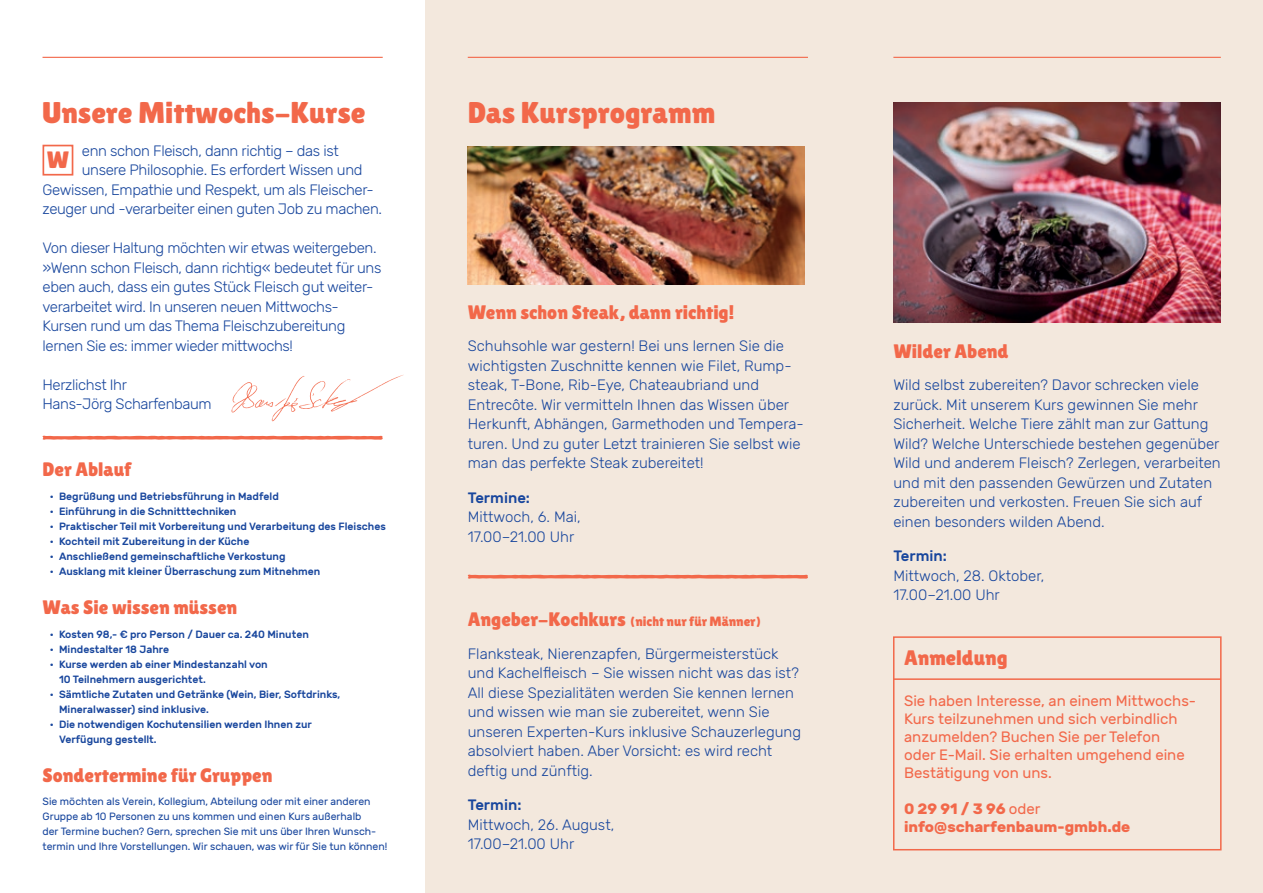
<style>
.page{position:relative;width:1263px;height:893px;background:#fff}
.page>*{position:absolute;margin:0;border:0;box-sizing:border-box;transform-origin:0 0}
.t1{font:30px "Lilita One";color:#f2684a}
.t2{font:23.7px "Lilita One";color:#f2684a}
.t3{font:21px "Lilita One";color:#f2684a}
.t4{font:19.5px "Lilita One";color:#f2684a}
.t5{font:300 15px/19.5px "Rubik";color:#18469d}
.t6{font:300 15px/19.5px "Rubik";letter-spacing:-.025em;color:#18469d}
.t7{font:15px/18px "Rubik";color:#f2684a}
.t8{font:700 15px/18px "Rubik";color:#f2684a}
.t9{font:500 15px "Rubik";color:#18469d}
.t10{font:13.5px "Lilita One";color:#f2684a}
.t11{font:500 10.5px/15px "Rubik";color:#18469d}
.t12{font:10.5px/15px "Rubik";color:#18469d}
.s1{font-size:19.5px}
.s2{font-weight:400}
</style>
<div class="page">
<div style="left:425px;top:0;width:838px;height:893px;background:#f3e8dd"></div>
<hr style="left:468px;top:57px;width:340px;height:1px;background:#f2684a">
<hr style="left:43px;top:57px;width:340px;height:1px;background:#f2684a">
<div style="left:893px;top:636px;width:328px;height:214px;border:2px solid #f2684a"></div>
<hr style="left:894px;top:678px;width:327px;height:2px;background:#f2684a">
<div style="left:43px;top:145px;width:30px;height:31px;border:2px solid #f2684a"></div>
<img style="left:893px;top:102px;width:327px;height:220px">
<img style="left:231px;top:375px;width:172px;height:47px">
<svg style="left:42px;top:435px;width:341px;height:5px"></svg>
<svg style="left:467px;top:574px;width:341px;height:5px;background:#f28f77"></svg>
<hr style="left:893px;top:57px;width:328px;height:1px;background:#f2684a">
<img style="left:468px;top:146px;width:336px;height:138px">
<h1 class="t1" style="left:43px;top:96px;width:324px">Unsere Mittwochs-Kurse</h1>
<h1 class="t1" style="left:468px;top:96px;width:249px">Das Kursprogramm</h1>
<p class="t6" style="left:82px;top:141px;width:258px">enn schon Fleisch, dann richtig – das ist</p>
<p class="t6" style="left:82px;top:161px;width:282px">unsere Philosophie. Es erfordert Wissen und</p>
<p class="t6" style="left:43px;top:180px;width:333px">Gewissen, Empathie und Respekt, um als Fleischer-</p>
<p class="t6" style="left:43px;top:200px;width:341px">zeuger und -verarbeiter einen guten Job zu machen.</p>
<p class="t6" style="left:43px;top:239px;width:340px">Von dieser Haltung möchten wir etwas weitergeben. »Wenn schon Fleisch, dann richtig« bedeutet für uns eben auch, dass ein gutes Stück Fleisch gut weiter&shy;verarbeitet wird. In unseren neuen Mittwochs-Kursen rund um das Thema Fleischzubereitung lernen Sie es: immer wieder mittwochs!</p>
<p class="t6" style="left:43px;top:375px;width:171px">Herzlichst Ihr<br>Hans-Jörg Scharfenbaum</p>
<h2 class="t2" style="left:47px;top:147px;width:24px">W</h2>
<h3 class="t4" style="left:43px;top:458px;width:91px">Der Ablauf</h3>
<p class="t11" style="left:50px;top:489px;width:231px">• Begrüßung und Betriebsführung in Madfeld</p>
<p class="t11" style="left:50px;top:504px;width:188px">• Einführung in die Schnitttechniken</p>
<p class="t11" style="left:50px;top:519px;width:338px">• Praktischer Teil mit Vorbereitung und Verarbeitung des Fleisches</p>
<p class="t11" style="left:50px;top:534px;width:201px">• Kochteil mit Zubereitung in der Küche</p>
<p class="t11" style="left:50px;top:549px;width:237px">• Anschließend gemeinschaftliche Verkostung</p>
<p class="t11" style="left:50px;top:564px;width:272px">• Ausklang mit kleiner Überraschung zum Mitnehmen</p>
<h3 class="t4" style="left:43px;top:596px;width:196px">Was Sie wissen müssen</h3>
<p class="t11" style="left:50px;top:627px;width:261px">• Kosten 98,- € pro Person / Dauer ca. 240 Minuten</p>
<p class="t11" style="left:50px;top:642px;width:121px">• Mindestalter 18 Jahre</p>
<p class="t11" style="left:59px;top:657px;width:210px;text-indent:-9px">• Kurse werden ab einer Mindestanzahl von<br>10 Teilnehmern ausgerichtet.</p>
<p class="t11" style="left:59px;top:687px;width:283px;text-indent:-9px">• Sämtliche Zutaten und Getränke (Wein, Bier, Softdrinks,<br>Mineralwasser) sind inklusive.</p>
<p class="t11" style="left:59px;top:717px;width:254px;text-indent:-9px">• Die notwendigen Kochutensilien werden Ihnen zur<br>Verfügung gestellt.</p>
<h3 class="t4" style="left:43px;top:764px;width:231px">Sondertermine für Gruppen</h3>
<p class="t12" style="left:43px;top:795px;width:346px">Sie möchten als Verein, Kollegium, Abteilung oder mit einer anderen Gruppe ab 10 Personen zu uns kommen und einen Kurs außerhalb<br>der Termine buchen? Gern, sprechen Sie mit uns über Ihren Wunsch&shy;termin und Ihre Vorstellungen. Wir schauen, was wir für Sie tun können!</p>
<h3 class="t4" style="left:468px;top:301px;width:268px">Wenn schon Steak, dann richtig!</h3>
<p class="t5" style="left:468px;top:337px;width:338px">Schuhsohle war gestern! Bei uns lernen Sie die wichtigsten Zuschnitte kennen wie Filet, Rump&shy;steak, T-Bone, Rib-Eye, Chateaubriand und Entrecôte. Wir vermitteln Ihnen das Wissen über Herkunft, Abhängen, Garmethoden und Tempera&shy;turen. Und zu guter Letzt trainieren Sie selbst wie man das perfekte Steak zubereitet!</p>
<p class="t9" style="left:468px;top:489px;width:64px">Termine:</p>
<p class="t5" style="left:468px;top:508px;width:114px">Mittwoch, 6. Mai,<br>17.00–21.00 Uhr</p>
<p class="t10" style="left:468px;top:613px;width:295px"><span class="s1">Angeber-Kochkurs</span> (nicht nur für Männer)</p>
<p class="t5" style="left:468px;top:644px;width:335px">Flanksteak, Nierenzapfen, Bürgermeisterstück und Kachelfleisch – Sie wissen nicht was das ist?<br>All diese Spezialitäten werden Sie kennen lernen und wissen wie man sie zubereitet, wenn Sie unseren Experten-Kurs inklusive Schauzerlegung absolviert haben. Aber Vorsicht: es wird recht deftig und zünftig.</p>
<p class="t9" style="left:468px;top:796px;width:55px">Termin:</p>
<p class="t5" style="left:468px;top:815px;width:148px">Mittwoch, 26. August,<br>17.00–21.00 Uhr</p>
<h3 class="t4" style="left:893px;top:340px;width:117px">Wilder Abend</h3>
<p class="t5" style="left:893px;top:376px;width:329px">Wild selbst zubereiten? Davor schrecken viele zurück. Mit unserem Kurs gewinnen Sie mehr Sicherheit. Welche Tiere zählt man zur Gattung Wild? Welche Unterschiede bestehen gegenüber Wild und anderem Fleisch? Zerlegen, verarbeiten und mit den passenden Gewürzen und Zutaten zubereiten und verkosten. Freuen Sie sich auf einen besonders wilden Abend.</p>
<p class="t9" style="left:893px;top:547px;width:55px">Termin:</p>
<p class="t5" style="left:893px;top:566px;width:152px">Mittwoch, 28. Oktober,<br>17.00–21.00 Uhr</p>
<h3 class="t3" style="left:904px;top:646px;width:105px">Anmeldung</h3>
<p class="t7" style="left:904px;top:692px;width:293px">Sie haben Interesse, an einem Mittwochs-Kurs teilzunehmen und sich verbindlich anzumelden? Buchen Sie per Telefon<br>oder E-Mail. Sie erhalten umgehend eine Bestätigung von uns.</p>
<p class="t8" style="left:904px;top:800px;width:228px">0 29 91 / 3 96 <span class="s2">oder </span>info@scharfenbaum-gmbh.de</p>
</div>
